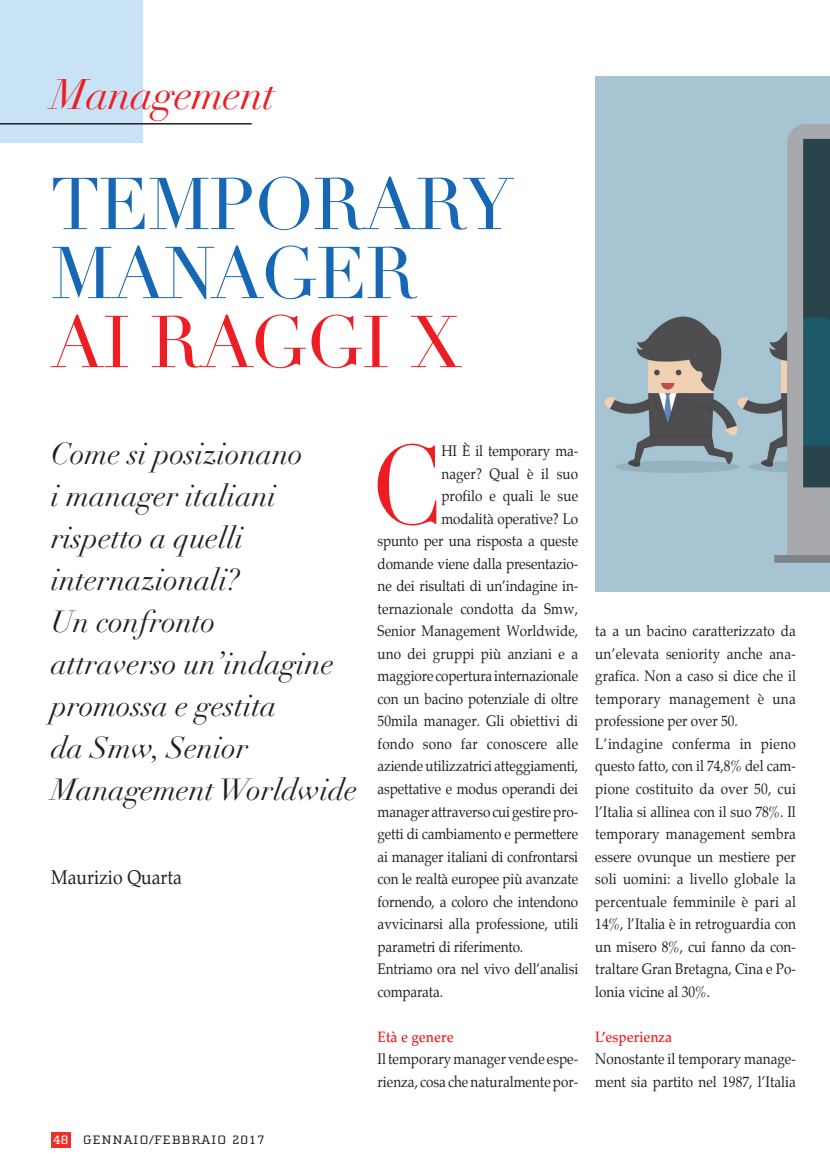
<style>
.page{position:relative;width:830px;height:1170px;background:#fff}
.page>*{position:absolute;margin:0;border:0;box-sizing:border-box;transform-origin:0 0}
.t1{font:109.8px "Didot LH";color:#ee1d23;scale:.9 1}
.t2{font:72px/69px "Didot LH";letter-spacing:-.02em;color:#1768b4}
.t3{font:72px "Didot LH";letter-spacing:-.02em;color:#ee1d23}
.t4{font:italic 42px "Didot LH";letter-spacing:-.01em;color:#ee1d23}
.t5{font:italic 30px/42px "Didot LH";color:#231f20}
.t6{font:19.5px "Palatino";color:#231f20;scale:.9 1}
.t7{font:15px/22.5px "Palatino";color:#231f20;scale:.9 1}
.t8{font:500 15px "Palatino";color:#ee1d23;scale:.9 1}
.t9{font:12.6px "Cholla Slab";letter-spacing:.05em;color:#231f20;scale:1.2 1}
.s1{color:#fff}
</style>
<div class="page">
<div style="left:0;top:0;width:143px;height:143px;background:#c8e3f5"></div>
<hr style="left:0;top:123px;width:251px;height:1px;background:#231f20">
<div style="left:51px;top:1131px;width:20px;height:16px;background:#ee2e29"></div>
<img style="left:595px;top:77px;width:234px;height:514px">
<h3 class="t4" style="left:51px;top:69px;width:226px">Management</h3>
<h2 class="t2" style="left:50px;top:171px;width:464px">TEMPORARY<br>MANAGER</h2>
<h2 class="t3" style="left:50px;top:299px;width:414px">AI RAGGI X</h2>
<h3 class="t5" style="left:51px;top:433px;width:307px">Come si posizionano<br>i manager italiani rispetto a quelli internazionali?<br>Un confronto<br>attraverso un’indagine promossa e gestita<br>da Smw, Senior<br>Management Worldwide</h3>
<h3 class="t6" style="left:51px;top:866px;width:147px">Maurizio Quarta</h3>
<p class="t9" style="left:53px;top:1133px;width:178px"><span class="s1">48</span> GENNAIO/FEBBRAIO 2017</p>
<h1 class="t1" style="left:370px;top:420px;width:81px">C</h1>
<p class="t7" style="left:441px;top:440px;width:153px">HI È il temporary ma-</p>
<p class="t7" style="left:441px;top:462px;width:153px">nager? Qual è il suo</p>
<p class="t7" style="left:441px;top:485px;width:153px">profilo e quali le sue</p>
<p class="t7" style="left:441px;top:507px;width:153px">modalità operative? Lo</p>
<p class="t7" style="left:377px;top:530px;width:224px">spunto per una risposta a queste</p>
<p class="t7" style="left:377px;top:552px;width:224px">domande viene dalla presentazio-</p>
<p class="t7" style="left:377px;top:575px;width:224px">ne dei risultati di un’indagine in-</p>
<p class="t7" style="left:377px;top:597px;width:224px">ternazionale condotta da Smw,</p>
<p class="t7" style="left:377px;top:620px;width:224px">Senior Management Worldwide,</p>
<p class="t7" style="left:377px;top:642px;width:224px">uno dei gruppi più anziani e a</p>
<p class="t7" style="left:377px;top:665px;width:224px">maggiore copertura internazionale</p>
<p class="t7" style="left:377px;top:687px;width:224px">con un bacino potenziale di oltre</p>
<p class="t7" style="left:377px;top:710px;width:224px">50mila manager. Gli obiettivi di</p>
<p class="t7" style="left:377px;top:732px;width:224px">fondo sono far conoscere alle</p>
<p class="t7" style="left:377px;top:755px;width:224px">aziende utilizzatrici atteggiamenti,</p>
<p class="t7" style="left:377px;top:777px;width:224px">aspettative e modus operandi dei</p>
<p class="t7" style="left:377px;top:800px;width:224px">manager attraverso cui gestire pro-</p>
<p class="t7" style="left:377px;top:822px;width:224px">getti di cambiamento e permettere</p>
<p class="t7" style="left:377px;top:845px;width:224px">ai manager italiani di confrontarsi</p>
<p class="t7" style="left:377px;top:867px;width:224px">con le realtà europee più avanzate</p>
<p class="t7" style="left:377px;top:890px;width:224px">fornendo, a coloro che intendono</p>
<p class="t7" style="left:377px;top:912px;width:224px">avvicinarsi alla professione, utili</p>
<p class="t7" style="left:377px;top:935px;width:163px">parametri di riferimento.</p>
<p class="t7" style="left:377px;top:957px;width:224px">Entriamo ora nel vivo dell’analisi</p>
<p class="t7" style="left:377px;top:980px;width:74px">comparata.</p>
<p class="t8" style="left:377px;top:1027px;width:86px">Età e genere</p>
<p class="t7" style="left:377px;top:1047px;width:224px">Il temporary manager vende espe&shy;rienza, cosa che naturalmente por-</p>
<p class="t7" style="left:595px;top:620px;width:224px">ta a un bacino caratterizzato da un’elevata seniority anche ana&shy;grafica. Non a caso si dice che il temporary management è una professione per over 50.<br>L’indagine conferma in pieno questo fatto, con il 74,8% del cam&shy;pione costituito da over 50, cui l’Italia si allinea con il suo 78%. Il temporary management sembra essere ovunque un mestiere per soli uomini: a livello globale la percentuale femminile è pari al<br>14%, l’Italia è in retroguardia con un misero 8%, cui fanno da con&shy;traltare Gran Bretagna, Cina e Po&shy;lonia vicine al 30%.</p>
<p class="t8" style="left:595px;top:1027px;width:87px">L’esperienza</p>
<p class="t7" style="left:595px;top:1047px;width:224px">Nonostante il temporary manage&shy;ment sia partito nel 1987, l’Italia</p>
</div>
